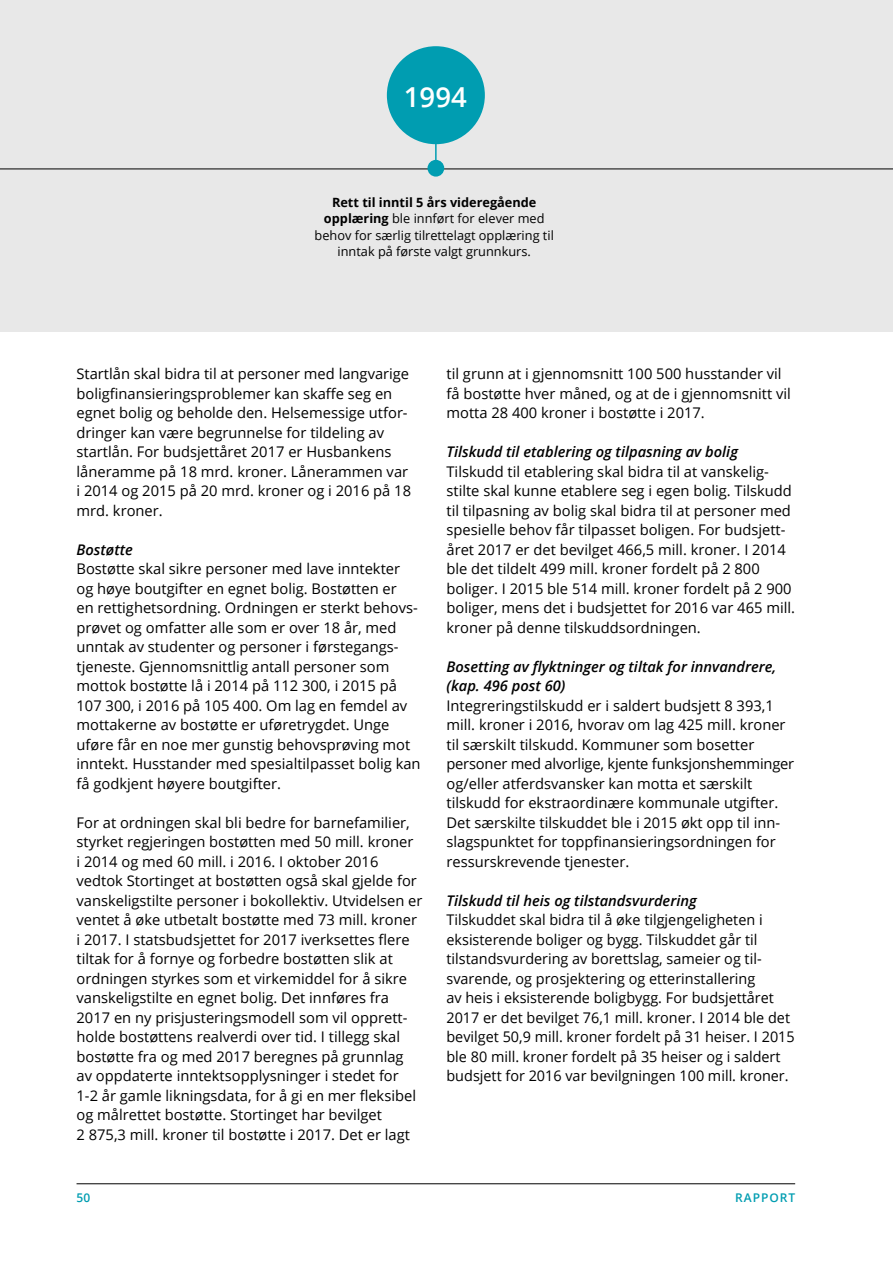
<style>
.page{position:relative;width:893px;height:1263px;background:#fff}
.page>*{position:absolute;margin:0;border:0;box-sizing:border-box;transform-origin:0 0}
.t1{font:600 27.6px "Open Sans";color:#fff}
.brød{font:14.7px/19.5px "Open Sans";color:#000}
.t2{font:italic 600 14.7px/19.5px "Open Sans";color:#000}
.t3{font:12.75px/16.5px "Open Sans";color:#000;text-align:center}
.t4{font:600 12px "Open Sans";letter-spacing:.08em;color:#009db1}
.s1{font-weight:700}
</style>
<div class="page">
<div style="left:0;top:0;width:893px;height:332px;background:#e8e8e8"></div>
<hr style="left:0;top:169px;width:893px;height:1px;background:#000">
<hr style="left:77px;top:1183px;width:718px;height:1px;background:#000">
<div style="left:387px;top:46px;width:98px;height:98px;background:#009db1;border-radius:50%"></div>
<div style="left:427px;top:160px;width:17px;height:17px;background:#009db1;border-radius:50%"></div>
<hr style="left:435px;top:86px;width:2px;height:79px;background:#009db1">
<h1 class="t1" style="left:404px;top:78px;width:64px">1994</h1>
<p class="t3" style="left:315px;top:194px;width:241px"><span class="s1">Rett til inntil 5 års videregående opplæring</span> ble innført for elever med behov for særlig tilrettelagt opplæring til inntak på første valgt grunnkurs.</p>
<p class="brød" style="left:77px;top:364px;width:336px">Startlån skal bidra til at personer med langvarige boligfinansieringsproblemer kan skaffe seg en egnet bolig og beholde den. Helsemessige utfor&shy;dringer kan være begrunnelse for tildeling av startlån. For budsjettåret 2017 er Husbankens låneramme på 18 mrd. kroner. Lånerammen var i 2014 og 2015 på 20 mrd. kroner og i 2016 på 18 mrd. kroner.</p>
<h5 class="t2" style="left:77px;top:539px;width:58px">Bostøtte</h5>
<p class="brød" style="left:77px;top:559px;width:346px">Bostøtte skal sikre personer med lave inntekter og høye boutgifter en egnet bolig. Bostøtten er<br>en rettighetsordning. Ordningen er sterkt behovs&shy;prøvet og omfatter alle som er over 18 år, med unntak av studenter og personer i førstegangs&shy;tjeneste. Gjennomsnittlig antall personer som mottok bostøtte lå i 2014 på 112 300, i 2015 på 107 300, i 2016 på 105 400. Om lag en femdel av mottakerne av bostøtte er uføretrygdet. Unge uføre får en noe mer gunstig behovsprøving mot inntekt. Husstander med spesialtilpasset bolig kan få godkjent høyere boutgifter.</p>
<p class="brød" style="left:77px;top:812px;width:347px">For at ordningen skal bli bedre for barnefamilier, styrket regjeringen bostøtten med 50 mill. kroner<br>i 2014 og med 60 mill. i 2016. I oktober 2016 vedtok Stortinget at bostøtten også skal gjelde for vanskeligstilte personer i bokollektiv. Utvidelsen er ventet å øke utbetalt bostøtte med 73 mill. kroner i 2017. I statsbudsjettet for 2017 iverksettes flere tiltak for å fornye og forbedre bostøtten slik at ordningen styrkes som et virkemiddel for å sikre vanskeligstilte en egnet bolig. Det innføres fra 2017 en ny prisjusteringsmodell som vil opprett&shy;holde bostøttens realverdi over tid. I tillegg skal bostøtte fra og med 2017 beregnes på grunnlag av oppdaterte inntektsopplysninger i stedet for 1-2 år gamle likningsdata, for å gi en mer fleksibel og målrettet bostøtte. Stortinget har bevilget<br>2 875,3 mill. kroner til bostøtte i 2017. Det er lagt</p>
<p class="brød" style="left:446px;top:364px;width:346px">til grunn at i gjennomsnitt 100 500 husstander vil få bostøtte hver måned, og at de i gjennomsnitt vil motta 28 400 kroner i bostøtte i 2017.</p>
<h5 class="t2" style="left:446px;top:442px;width:293px">Tilskudd til etablering og tilpasning av bolig</h5>
<p class="brød" style="left:446px;top:461px;width:350px">Tilskudd til etablering skal bidra til at vanskelig&shy;stilte skal kunne etablere seg i egen bolig. Tilskudd til tilpasning av bolig skal bidra til at personer med spesielle behov får tilpasset boligen. For budsjett&shy;året 2017 er det bevilget 466,5 mill. kroner. I 2014 ble det tildelt 499 mill. kroner fordelt på 2 800 boliger. I 2015 ble 514 mill. kroner fordelt på 2 900 boliger, mens det i budsjettet for 2016 var 465 mill. kroner på denne tilskuddsordningen.</p>
<h5 class="t2" style="left:446px;top:656px;width:331px">Bosetting av flyktninger og tiltak for innvandrere, (kap. 496 post 60)</h5>
<p class="brød" style="left:446px;top:695px;width:349px">Integreringstilskudd er i saldert budsjett 8 393,1 mill. kroner i 2016, hvorav om lag 425 mill. kroner til særskilt tilskudd. Kommuner som bosetter personer med alvorlige, kjente funksjonshemminger og/eller atferdsvansker kan motta et særskilt tilskudd for ekstraordinære kommunale utgifter.<br>Det særskilte tilskuddet ble i 2015 økt opp til inn&shy;slagspunktet for toppfinansieringsordningen for ressurskrevende tjenester.</p>
<h5 class="t2" style="left:446px;top:890px;width:252px">Tilskudd til heis og tilstandsvurdering</h5>
<p class="brød" style="left:446px;top:910px;width:350px">Tilskuddet skal bidra til å øke tilgjengeligheten i eksisterende boliger og bygg. Tilskuddet går til tilstandsvurdering av borettslag, sameier og til&shy;svarende, og prosjektering og etterinstallering<br>av heis i eksisterende boligbygg. For budsjettåret 2017 er det bevilget 76,1 mill. kroner. I 2014 ble det bevilget 50,9 mill. kroner fordelt på 31 heiser. I 2015 ble 80 mill. kroner fordelt på 35 heiser og i saldert budsjett for 2016 var bevilgningen 100 mill. kroner.</p>
<p class="t4" style="left:77px;top:1190px;width:15px">50</p>
<p class="t4" style="left:735px;top:1190px;width:62px">RAPPORT</p>
</div>
